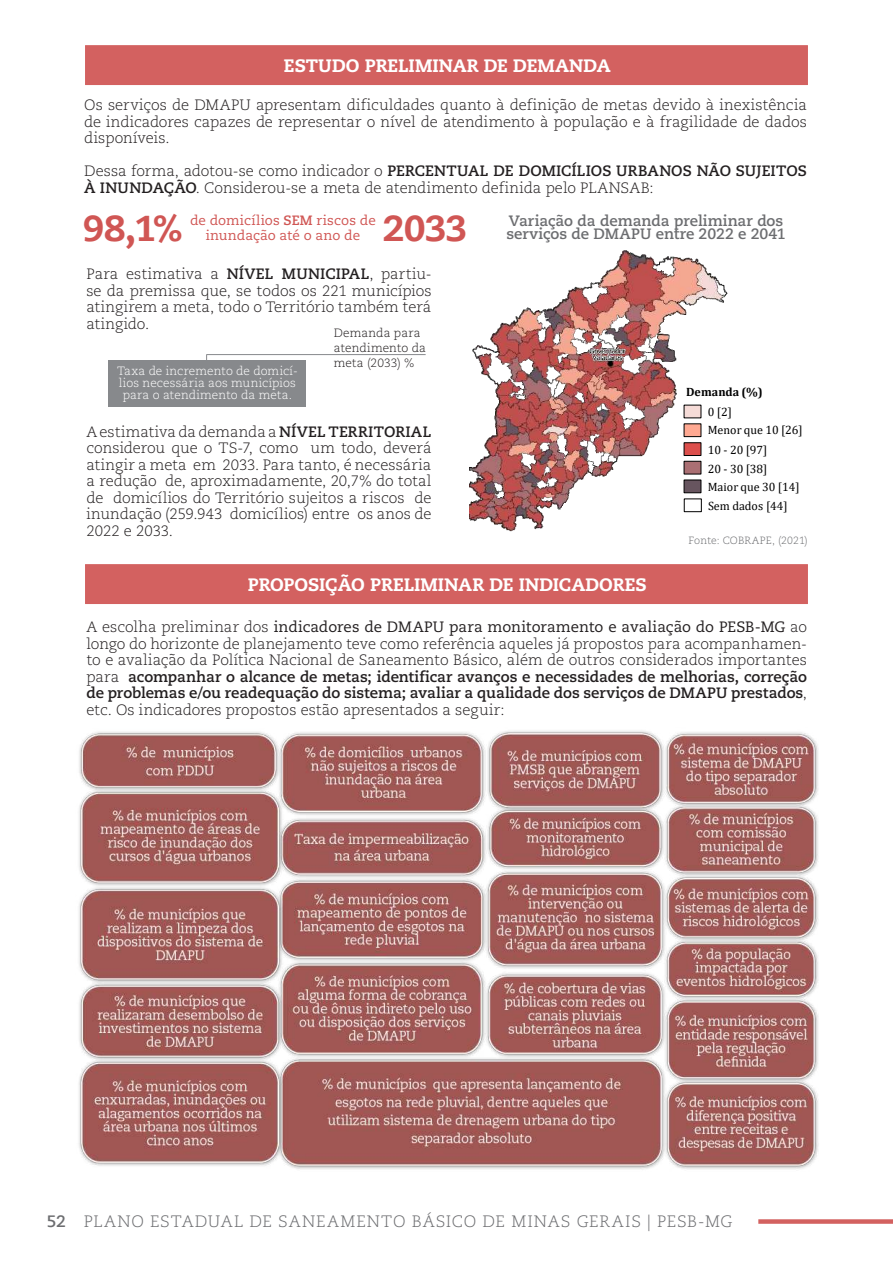
<style>
.page{position:relative;width:893px;height:1263px;background:#fff}
.page>*{position:absolute;margin:0;border:0;box-sizing:border-box;transform-origin:0 0}
.t1{font:800 36px "Caecilia LT Std";letter-spacing:-.01em;color:#d05654}
.t2{font:800 18px "Caecilia LT Std";color:#fff}
.t3{font:300 16.5px "Caecilia LT Std";letter-spacing:.05em;color:#6c6d70}
.t4{font:300 15px/16.5px "Caecilia LT Std";color:#231f20;text-align:justify}
.t5{font:700 15px/13.5px "Caecilia LT Std";color:#6c6d70}
.t6{font:13.5px/15px "Caecilia LT Std";letter-spacing:.005em;color:#d05654;text-align:center}
.t7{font:300 12px/12px "Caecilia LT Std";letter-spacing:.01em;color:#fff;text-align:center}
.t8{font:12px/19.2px "Cambria";color:#000}
.t9{font:300 12px/15px "Caecilia LT Std";letter-spacing:.01em;color:#231f20}
.t10{font:700 12px "Cambria";color:#000}
.t11{font:300 10.5px "Caecilia LT Std";letter-spacing:.005em;color:#6c6d70}
.s1{font-weight:700}
.s2{font-weight:400}
</style>
<div class="page">
<div style="left:758px;top:1219px;width:135px;height:5px;background:#d36160"></div>
<div style="left:85px;top:45px;width:723px;height:40px;background:#d36160;border:2px solid #d36160"></div>
<div style="left:85px;top:564px;width:723px;height:40px;background:#d36160;border:2px solid #d36160"></div>
<div style="left:109px;top:360px;width:197px;height:47px;background:#87898c"></div>
<hr style="left:207px;top:354px;width:219px;height:1px;background:#87898c">
<img style="left:79px;top:731px;width:740px;height:439px">
<img style="left:470px;top:250px;width:258px;height:282px">
<div style="left:684px;top:424px;width:17px;height:13px;background:#ffa992;border:1px solid #000"></div>
<div style="left:684px;top:442px;width:17px;height:14px;background:#dc4f4c;border:1px solid #000"></div>
<div style="left:684px;top:461px;width:17px;height:13px;background:#aa6f73;border:1px solid #000"></div>
<div style="left:684px;top:480px;width:17px;height:13px;background:#67555f;border:1px solid #000"></div>
<div style="left:684px;top:405px;width:17px;height:13px;background:#f5dbd7"></div>
<div style="left:684px;top:499px;width:17px;height:13px;background:#fff"></div>
<div style="left:684px;top:499px;width:17px;height:13px;border:1px solid #000"></div>
<p class="t2" style="left:284px;top:55px;width:328px">ESTUDO PRELIMINAR DE DEMANDA</p>
<p class="t4" style="left:84px;top:97px;width:724px">Os serviços de DMAPU apresentam dificuldades quanto à definição de metas devido à inexistência de indicadores capazes de representar o nível de atendimento à população e à fragilidade de dados disponíveis.</p>
<p class="t4" style="left:84px;top:163px;width:724px">Dessa forma, adotou-se como indicador o <span class="s1">PERCENTUAL DE DOMICÍLIOS URBANOS NÃO SUJEITOS<br>À INUNDAÇÃO</span>. Considerou-se a meta de atendimento definida pelo PLANSAB:</p>
<h1 class="t1" style="left:83px;top:206px;width:101px">98,1%</h1>
<h1 class="t1" style="left:383px;top:206px;width:86px">2033</h1>
<p class="t5" style="left:506px;top:214px;width:281px">Variação da demanda preliminar dos serviços de DMAPU entre 2022 e 2041</p>
<p class="t6" style="left:190px;top:213px;width:187px">de domicílios <span class="s1">SEM</span> riscos de inundação até o ano de</p>
<p class="t4" style="left:86px;top:266px;width:347px">Para estimativa a <span class="s1">NÍVEL MUNICIPAL</span>, partiu&shy;se da premissa que, se todos os 221 municípios atingirem a meta, todo o Território também terá atingido.</p>
<p class="t9" style="left:334px;top:325px;width:94px">Demanda para atendimento da meta (2033) %</p>
<p class="t7" style="left:117px;top:365px;width:182px">Taxa de incremento de domicí&shy;lios necessária aos municípios para o atendimento da meta.</p>
<p class="t4" style="left:86px;top:424px;width:347px">A estimativa da demanda a <span class="s1">NÍVEL TERRITORIAL </span>considerou que o TS-7, como um todo, deverá atingir a meta em 2033. Para tanto, é necessária a redução de, aproximadamente, 20,7% do total de domicílios do Território sujeitos a riscos de inundação (259.943 domicílios) entre os anos de 2022 e 2033.</p>
<p class="t2" style="left:248px;top:574px;width:400px">PROPOSIÇÃO PRELIMINAR DE INDICADORES</p>
<p class="t10" style="left:686px;top:384px;width:78px">Demanda (%)</p>
<p class="t8" style="left:708px;top:402px;width:26px">0 [2]</p>
<p class="t8" style="left:708px;top:421px;width:97px">Menor que 10 [26]<br>10 - 20 [97]</p>
<p class="t8" style="left:708px;top:459px;width:93px;line-height:18px">20 - 30 [38]<br>Maior que 30 [14]</p>
<p class="t8" style="left:708px;top:496px;width:81px">Sem dados [44]</p>
<p class="t11" style="left:688px;top:535px;width:121px">Fonte: COBRAPE, (2021)</p>
<p class="t4" style="left:86px;top:619px;width:722px">A escolha preliminar dos <span class="s2">indicadores de DMAPU para monitoramento e avaliação do PESB-MG</span> ao longo do horizonte de planejamento teve como referência aqueles já propostos para acompanhamen&shy;to e avaliação da Política Nacional de Saneamento Básico, além de outros considerados importantes para <span class="s1">acompanhar o alcance de metas; identificar avanços e necessidades de melhorias, correção de problemas e/ou readequação do sistema; avaliar a qualidade dos serviços de DMAPU prestados</span>, etc. Os indicadores propostos estão apresentados a seguir:</p>
<p class="t3" style="left:47px;top:1212px;width:687px"><span class="s1">52</span> PLANO ESTADUAL DE SANEAMENTO BÁSICO DE MINAS GERAIS | PESB-MG</p>
</div>
